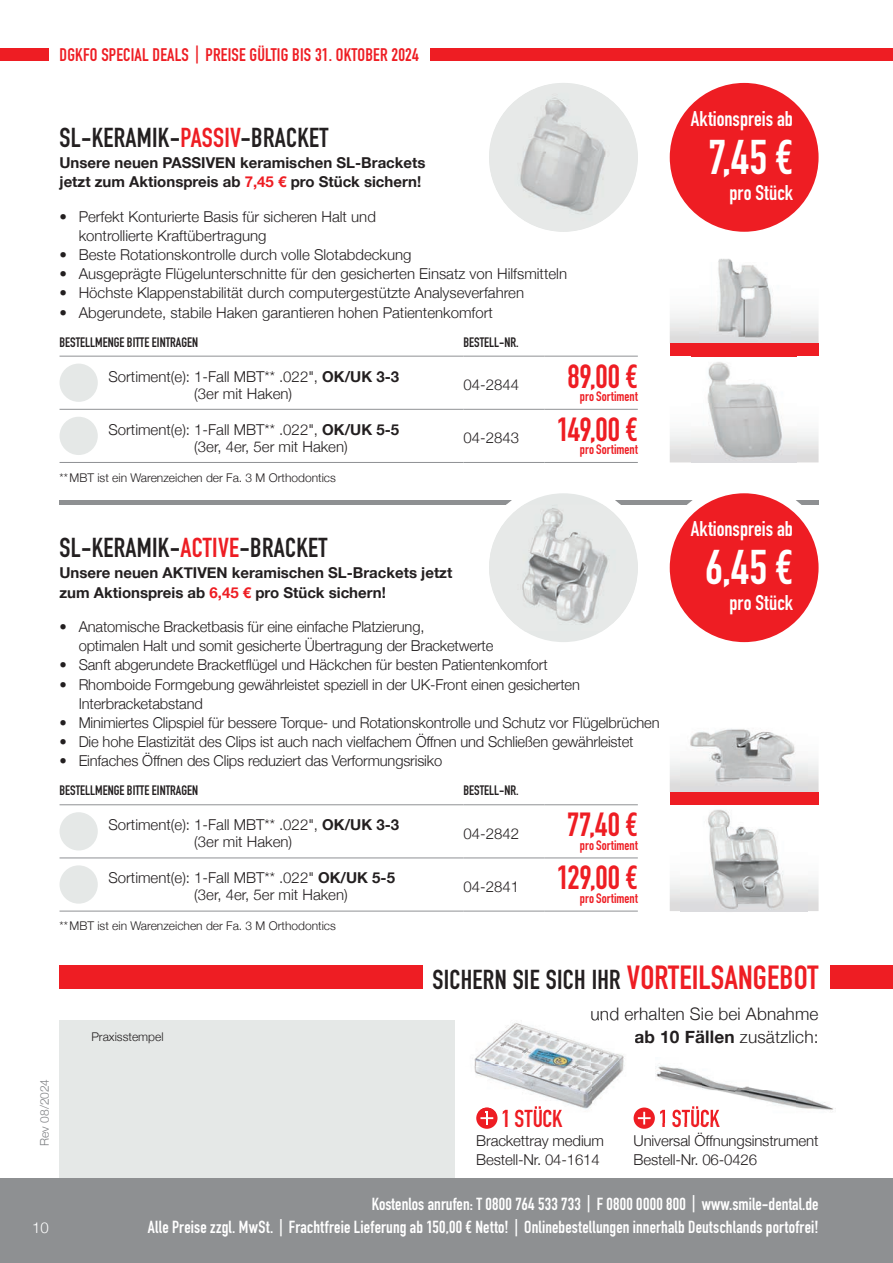
<style>
.page{position:relative;width:893px;height:1263px;background:#fff}
.page>*{position:absolute;margin:0;border:0;box-sizing:border-box;transform-origin:0 0}
.t1{font:700 48px "DIN Condensed";color:#fff}
.t2{font:700 33px "DIN Condensed";letter-spacing:-.005em;color:#ee1d23}
.t3{font:700 27px "DIN Condensed";letter-spacing:.01em;color:#231f20}
.t4{font:700 24px "DIN Condensed";color:#ee1d23}
.t5{font:700 21px "DIN Condensed";color:#fff}
.t6{font:700 18px "DIN Condensed";letter-spacing:.01em;color:#ee1d23}
.t7{font:700 17.25px/23.4px "DIN Condensed";letter-spacing:.005em;color:#fff;text-align:right}
.t8{font:300 17.25px/22.4px "Helvetica Neue";letter-spacing:.01em;color:#231f20;text-align:right}
.t9{font:300 15px/19.2px "Helvetica Neue";letter-spacing:-.01em;color:#231f20}
.t10{font:700 15px/19.2px "Helvetica Neue";color:#231f20}
.t11{font:300 15px "Helvetica Neue";color:#fff}
.t12{font:700 13.5px "DIN Condensed";color:#231f20}
.t13{font:700 13.5px "DIN Condensed";letter-spacing:.005em;color:#ee1d23}
.t14{font:300 12px "Helvetica Neue";color:#231f20}
.t15{font:300 12px "Helvetica Neue";color:#808285}
.s1{color:#ee1d23}
.s2{font-weight:700}
.s3{font-size:33px;color:#ee1d23}
</style>
<div class="page">
<div style="left:670px;top:83px;width:149px;height:149px;background:#ee1d23;border-radius:50%"></div>
<svg style="left:670px;top:312px;width:149px;height:31px"></svg>
<svg style="left:670px;top:432px;width:149px;height:30px"></svg>
<svg style="left:670px;top:761px;width:149px;height:31px"></svg>
<svg style="left:670px;top:879px;width:149px;height:32px"></svg>
<hr style="left:60px;top:501px;width:759px;height:4px;background:#8e9092">
<div style="left:60px;top:965px;width:833px;height:24px;background:#ee1d23"></div>
<div style="left:423px;top:962px;width:406px;height:30px;background:#fff"></div>
<div style="left:60px;top:1020px;width:395px;height:243px;background:#e5e8e7"></div>
<div style="left:0;top:1178px;width:893px;height:85px;background:#8e9092"></div>
<div style="left:0;top:48px;width:893px;height:13px;background:#ee1d23"></div>
<div style="left:670px;top:343px;width:149px;height:13px;background:#ee1d23"></div>
<img style="left:489px;top:83px;width:149px;height:149px;border-radius:74px">
<img style="left:699px;top:259px;width:91px;height:83px">
<img style="left:691px;top:356px;width:106px;height:107px">
<img style="left:691px;top:381px;width:106px;height:81px">
<div style="left:670px;top:792px;width:149px;height:13px;background:#ee1d23"></div>
<img style="left:681px;top:729px;width:126px;height:63px">
<img style="left:681px;top:809px;width:126px;height:103px">
<img style="left:681px;top:829px;width:126px;height:82px">
<div style="left:49px;top:35px;width:380px;height:30px;background:#fff"></div>
<hr style="left:60px;top:356px;width:403px;height:1px;background:#8f9194">
<hr style="left:463px;top:356px;width:81px;height:1px;background:#8f9194">
<hr style="left:544px;top:356px;width:94px;height:1px;background:#8f9194">
<hr style="left:60px;top:409px;width:403px;height:1px;background:#8f9194">
<hr style="left:463px;top:409px;width:81px;height:1px;background:#8f9194">
<hr style="left:544px;top:409px;width:94px;height:1px;background:#8f9194">
<hr style="left:60px;top:462px;width:403px;height:1px;background:#8f9194">
<hr style="left:463px;top:462px;width:81px;height:1px;background:#8f9194">
<hr style="left:544px;top:462px;width:94px;height:1px;background:#8f9194">
<div style="left:60px;top:364px;width:38px;height:38px;background:#e5e8e7;border-radius:50%"></div>
<div style="left:60px;top:417px;width:38px;height:38px;background:#e5e8e7;border-radius:50%"></div>
<hr style="left:60px;top:804px;width:403px;height:1px;background:#8f9194">
<hr style="left:463px;top:804px;width:81px;height:1px;background:#8f9194">
<hr style="left:544px;top:804px;width:94px;height:1px;background:#8f9194">
<hr style="left:60px;top:857px;width:403px;height:1px;background:#8f9194">
<hr style="left:463px;top:857px;width:81px;height:1px;background:#8f9194">
<hr style="left:544px;top:857px;width:94px;height:1px;background:#8f9194">
<hr style="left:60px;top:911px;width:403px;height:1px;background:#8f9194">
<hr style="left:463px;top:911px;width:81px;height:1px;background:#8f9194">
<hr style="left:544px;top:911px;width:94px;height:1px;background:#8f9194">
<div style="left:60px;top:812px;width:38px;height:38px;background:#e5e8e7;border-radius:50%"></div>
<div style="left:60px;top:865px;width:38px;height:39px;background:#e5e8e7;border-radius:50%"></div>
<div style="left:476px;top:1107px;width:21px;height:22px;background:#ee1d23;border-radius:50%"></div>
<svg style="left:634px;top:1107px;width:21px;height:22px"></svg>
<svg style="left:638px;top:1112px;width:13px;height:12px"></svg>
<div style="left:478px;top:483px;width:170px;height:170px;background:#fff;border-radius:50%"></div>
<div style="left:489px;top:493px;width:149px;height:149px;background:#e5e8e7;border-radius:50%"></div>
<div style="left:659px;top:483px;width:170px;height:170px;background:#fff;border-radius:50%"></div>
<div style="left:670px;top:493px;width:149px;height:149px;background:#ee1d23;border-radius:50%"></div>
<img style="left:489px;top:504px;width:149px;height:127px">
<img style="left:656px;top:1065px;width:106px;height:25px">
<img style="left:714px;top:1090px;width:122px;height:20px">
<img style="left:660px;top:1106px;width:60px;height:16px">
<img style="left:474px;top:1020px;width:157px;height:93px">
<img style="left:478px;top:1106px;width:19px;height:7px">
<svg style="left:480px;top:1112px;width:13px;height:12px"></svg>
<img style="left:497px;top:1106px;width:65px;height:7px">
<p class="t6" style="left:60px;top:42px;width:361px">DGKFO SPECIAL DEALS | PREISE GÜLTIG BIS 31. OKTOBER 2024</p>
<h3 class="t3" style="left:60px;top:119px;width:270px">SL-KERAMIK-<span class="s1">PASSIV</span>-BRACKET</h3>
<p class="t10" style="left:60px;top:153px;width:367px">Unsere neuen PASSIVEN keramischen SL-Brackets jetzt zum Aktionspreis ab <span class="s1">7,45 €</span> pro Stück sichern!</p>
<p class="t9" style="left:79px;top:206px;width:299px;text-indent:-19px">• Perfekt Konturierte Basis für sicheren Halt und kontrollierte Kraftübertragung</p>
<p class="t9" style="left:60px;top:244px;width:354px">• Beste Rotationskontrolle durch volle Slotabdeckung</p>
<p class="t9" style="left:60px;top:263px;width:509px">• Ausgeprägte Flügelunterschnitte für den gesicherten Einsatz von Hilfsmitteln</p>
<p class="t9" style="left:60px;top:282px;width:466px">• Höchste Klappenstabilität durch computergestützte Analyseverfahren</p>
<p class="t9" style="left:60px;top:301px;width:435px">• Abgerundete, stabile Haken garantieren hohen Patientenkomfort</p>
<p class="t12" style="left:60px;top:333px;width:140px">BESTELLMENGE BITTE EINTRAGEN</p>
<p class="t12" style="left:463px;top:333px;width:57px">BESTELL-NR.</p>
<p class="t9" style="left:194px;top:367px;width:206px;line-height:17px;text-indent:-86px">Sortiment(e): 1-Fall MBT** .022", <span class="s2">OK/UK 3-3 </span>(3er mit Haken)</p>
<p class="t9" style="left:463px;top:374px;width:57px">04-2844</p>
<h2 class="t2" style="left:567px;top:354px;width:72px">89,00 €</h2>
<p class="t13" style="left:580px;top:387px;width:60px">pro Sortiment</p>
<p class="t9" style="left:194px;top:420px;width:206px;line-height:17px;text-indent:-86px">Sortiment(e): 1-Fall MBT** .022", <span class="s2">OK/UK 5-5 </span>(3er, 4er, 5er mit Haken)</p>
<p class="t9" style="left:463px;top:427px;width:176px">04-2843 <sup>149,00</sup> <sup>€</sup></p>
<p class="t13" style="left:580px;top:441px;width:60px">pro Sortiment</p>
<p class="t14" style="left:60px;top:468px;width:278px">** MBT ist ein Warenzeichen der Fa. 3 M Orthodontics</p>
<h3 class="t5" style="left:691px;top:104px;width:104px">Aktionspreis ab</h3>
<h1 class="t1" style="left:708px;top:125px;width:86px">7,45 €</h1>
<h3 class="t5" style="left:729px;top:178px;width:65px">pro Stück</h3>
<h3 class="t3" style="left:60px;top:529px;width:269px">SL-KERAMIK-<span class="s1">ACTIVE</span>-BRACKET</h3>
<p class="t10" style="left:60px;top:564px;width:394px">Unsere neuen AKTIVEN keramischen SL-Brackets jetzt zum Aktionspreis ab <span class="s1">6,45 €</span> pro Stück sichern!</p>
<p class="t9" style="left:79px;top:616px;width:416px;text-indent:-19px">• Anatomische Bracketbasis für eine einfache Platzierung,<br>optimalen Halt und somit gesicherte Übertragung der Bracketwerte</p>
<p class="t9" style="left:60px;top:654px;width:490px">• Sanft abgerundete Bracketflügel und Häckchen für besten Patientenkomfort</p>
<p class="t9" style="left:79px;top:673px;width:503px;text-indent:-19px">• Rhomboide Formgebung gewährleistet speziell in der UK-Front einen gesicherten<br>Interbracketabstand</p>
<p class="t9" style="left:60px;top:712px;width:602px">• Minimiertes Clipspiel für bessere Torque- und Rotationskontrolle und Schutz vor Flügelbrüchen</p>
<p class="t9" style="left:60px;top:731px;width:576px">• Die hohe Elastizität des Clips ist auch nach vielfachem Öffnen und Schließen gewährleistet</p>
<p class="t9" style="left:60px;top:750px;width:384px">• Einfaches Öffnen des Clips reduziert das Verformungsrisiko</p>
<p class="t12" style="left:60px;top:781px;width:140px">BESTELLMENGE BITTE EINTRAGEN</p>
<p class="t12" style="left:463px;top:781px;width:57px">BESTELL-NR.</p>
<p class="t9" style="left:194px;top:815px;width:206px;line-height:17px;text-indent:-86px">Sortiment(e): 1-Fall MBT** .022", <span class="s2">OK/UK 3-3 </span>(3er mit Haken)</p>
<p class="t9" style="left:463px;top:822px;width:57px">04-2842</p>
<h2 class="t2" style="left:567px;top:802px;width:72px">77,40 €</h2>
<p class="t13" style="left:580px;top:836px;width:60px">pro Sortiment</p>
<p class="t9" style="left:194px;top:868px;width:202px;line-height:17px;text-indent:-86px">Sortiment(e): 1-Fall MBT** .022" <span class="s2">OK/UK 5-5 </span>(3er, 4er, 5er mit Haken)</p>
<p class="t9" style="left:463px;top:876px;width:176px">04-2841 <sup>129,00</sup> <sup>€</sup></p>
<p class="t13" style="left:580px;top:889px;width:60px">pro Sortiment</p>
<p class="t14" style="left:60px;top:916px;width:278px">** MBT ist ein Warenzeichen der Fa. 3 M Orthodontics</p>
<h3 class="t5" style="left:691px;top:514px;width:104px">Aktionspreis ab</h3>
<h1 class="t1" style="left:705px;top:535px;width:89px">6,45 €</h1>
<h3 class="t5" style="left:729px;top:589px;width:65px">pro Stück</h3>
<p class="t14" style="left:91px;top:1027px;width:74px">Praxisstempel</p>
<h3 class="t3" style="left:433px;top:961px;width:387px">SICHERN SIE SICH IHR <span class="s3">VORTEILSANGEBOT</span></h3>
<p class="t8" style="left:590px;top:1002px;width:230px">und erhalten Sie bei Abnahme <span class="s2">ab 10 Fällen</span> zusätzlich:</p>
<p class="t15" style="left:35px;top:1146px;width:69px;rotate:-90deg">Rev 08/2024</p>
<p class="t11" style="left:32px;top:1216px;width:18px">10</p>
<h3 class="t4" style="left:501px;top:1102px;width:62px">1 STÜCK</h3>
<p class="t9" style="left:476px;top:1130px;width:129px">Brackettray medium<br>Bestell-Nr. 04-1614</p>
<h3 class="t4" style="left:659px;top:1102px;width:62px">1 STÜCK</h3>
<p class="t9" style="left:634px;top:1130px;width:186px">Universal Öffnungsinstrument<br>Bestell-Nr. 06-0426</p>
<p class="t7" style="left:148px;top:1192px;width:672px">Kostenlos anrufen: T 0800 764 533 733 | F 0800 0000 800 | www.smile-dental.de<br>Alle Preise zzgl. MwSt. | Frachtfreie Lieferung ab 150,00 € Netto! | Onlinebestellungen innerhalb Deutschlands portofrei!</p>
</div>
